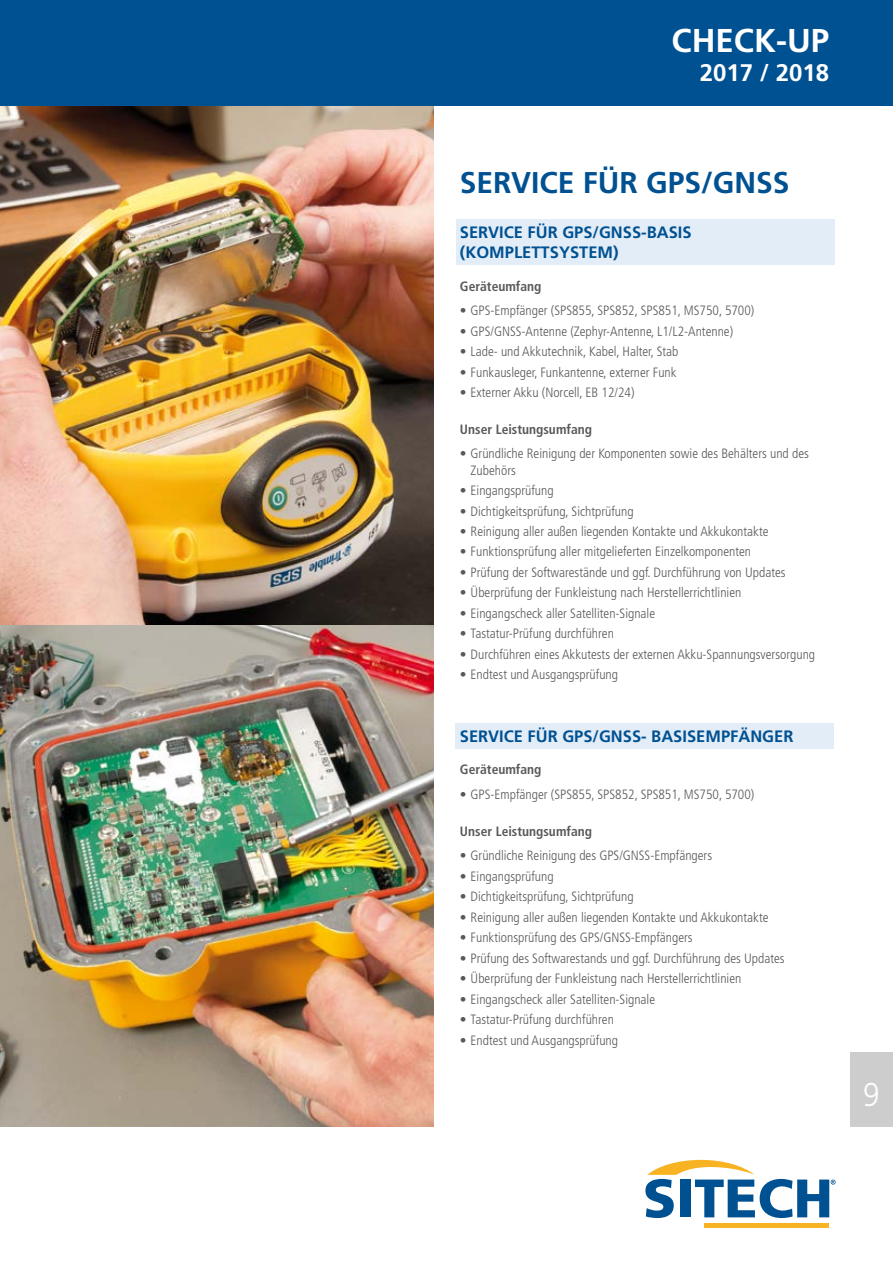
<style>
.page{position:relative;width:893px;height:1263px;background:#fff}
.page>*{position:absolute;margin:0;border:0;box-sizing:border-box;transform-origin:0 0}
.t1{font:700 33px "Frutiger";color:#fff}
.t2{font:300 33px "Frutiger";color:#fff;scale:.9 1}
.t3{font:700 30px "Frutiger";color:#005192}
.t4{font:700 24px "Frutiger";color:#fff}
.t5{font:700 16.5px/19.8px "Frutiger";color:#005192}
.t6{font:300 condensed 13.5px/16.2px "Frutiger";color:#595a58}
.t7{font:700 condensed 13.5px "Frutiger";color:#595a58}
.s1{font-stretch:normal}
</style>
<div class="page">
<div style="left:456px;top:220px;width:378px;height:25px;background:#e3edf7"></div>
<div style="left:456px;top:239px;width:378px;height:26px;background:#e3edf7"></div>
<div style="left:456px;top:723px;width:378px;height:26px;background:#e3edf7"></div>
<img style="left:0;top:106px;width:434px;height:1021px">
<div style="left:0;top:0;width:893px;height:106px;background:#005192"></div>
<hr style="left:704px;top:1223px;width:125px;height:4px;background:#f8b322">
<svg style="left:645px;top:1160px;width:191px;height:58px"></svg>
<div style="left:850px;top:1052px;width:43px;height:75px;background:#cdcdcd"></div>
<h1 class="t1" style="left:671px;top:21px;width:159px">CHECK-UP</h1>
<h3 class="t4" style="left:700px;top:59px;width:131px">2017 / 2018</h3>
<h2 class="t3" style="left:460px;top:165px;width:331px">SERVICE FÜR GPS/GNSS</h2>
<p class="t5" style="left:460px;top:223px;width:233px">SERVICE FÜR GPS/GNSS-BASIS (KOMPLETTSYSTEM)</p>
<p class="t7" style="left:460px;top:278px;width:83px">Geräteumfang</p>
<p class="t6" style="left:460px;top:303px;width:296px"><span class="s1">•</span> GPS-Empfänger (SPS855, SPS852, SPS851, MS750, 5700)</p>
<p class="t6" style="left:460px;top:323px;width:275px"><span class="s1">•</span> GPS/GNSS-Antenne (Zephyr-Antenne, L1/L2-Antenne)</p>
<p class="t6" style="left:460px;top:344px;width:220px"><span class="s1">•</span> Lade- und Akkutechnik, Kabel, Halter, Stab</p>
<p class="t6" style="left:460px;top:364px;width:218px"><span class="s1">•</span> Funkausleger, Funkantenne, externer Funk</p>
<p class="t6" style="left:460px;top:384px;width:176px"><span class="s1">•</span> Externer Akku (Norcell, EB 12/24)</p>
<p class="t7" style="left:460px;top:421px;width:134px">Unser Leistungsumfang</p>
<p class="t6" style="left:471px;top:446px;width:340px;text-indent:-11px"><span class="s1">•</span> Gründliche Reinigung der Komponenten sowie des Behälters und des<br>Zubehörs</p>
<p class="t6" style="left:460px;top:482px;width:95px"><span class="s1">•</span> Eingangsprüfung</p>
<p class="t6" style="left:460px;top:503px;width:175px"><span class="s1">•</span> Dichtigkeitsprüfung, Sichtprüfung</p>
<p class="t6" style="left:460px;top:523px;width:310px"><span class="s1">•</span> Reinigung aller außen liegenden Kontakte und Akkukontakte</p>
<p class="t6" style="left:460px;top:544px;width:293px"><span class="s1">•</span> Funktionsprüfung aller mitgelieferten Einzelkomponenten</p>
<p class="t6" style="left:460px;top:564px;width:327px"><span class="s1">•</span> Prüfung der Softwarestände und ggf. Durchführung von Updates</p>
<p class="t6" style="left:460px;top:585px;width:283px"><span class="s1">•</span> Überprüfung der Funkleistung nach Herstellerrichtlinien</p>
<p class="t6" style="left:460px;top:605px;width:197px"><span class="s1">•</span> Eingangscheck aller Satelliten-Signale</p>
<p class="t6" style="left:460px;top:626px;width:156px"><span class="s1">•</span> Tastatur-Prüfung durchführen</p>
<p class="t6" style="left:460px;top:646px;width:357px"><span class="s1">•</span> Durchführen eines Akkutests der externen Akku-Spannungsversorgung</p>
<p class="t6" style="left:460px;top:666px;width:160px"><span class="s1">•</span> Endtest und Ausgangsprüfung</p>
<p class="t5" style="left:460px;top:726px;width:335px">SERVICE FÜR GPS/GNSS- BASISEMPFÄNGER</p>
<p class="t7" style="left:460px;top:762px;width:83px">Geräteumfang</p>
<p class="t6" style="left:460px;top:786px;width:296px"><span class="s1">•</span> GPS-Empfänger (SPS855, SPS852, SPS851, MS750, 5700)</p>
<p class="t7" style="left:460px;top:823px;width:134px">Unser Leistungsumfang</p>
<p class="t6" style="left:460px;top:848px;width:254px"><span class="s1">•</span> Gründliche Reinigung des GPS/GNSS-Empfängers</p>
<p class="t6" style="left:460px;top:868px;width:95px"><span class="s1">•</span> Eingangsprüfung</p>
<p class="t6" style="left:460px;top:889px;width:175px"><span class="s1">•</span> Dichtigkeitsprüfung, Sichtprüfung</p>
<p class="t6" style="left:460px;top:909px;width:310px"><span class="s1">•</span> Reinigung aller außen liegenden Kontakte und Akkukontakte</p>
<p class="t6" style="left:460px;top:930px;width:234px"><span class="s1">•</span> Funktionsprüfung des GPS/GNSS-Empfängers</p>
<p class="t6" style="left:460px;top:950px;width:326px"><span class="s1">•</span> Prüfung des Softwarestands und ggf. Durchführung des Updates</p>
<p class="t6" style="left:460px;top:971px;width:283px"><span class="s1">•</span> Überprüfung der Funkleistung nach Herstellerrichtlinien</p>
<p class="t6" style="left:460px;top:991px;width:197px"><span class="s1">•</span> Eingangscheck aller Satelliten-Signale</p>
<p class="t6" style="left:460px;top:1011px;width:156px"><span class="s1">•</span> Tastatur-Prüfung durchführen</p>
<p class="t6" style="left:460px;top:1032px;width:160px"><span class="s1">•</span> Endtest und Ausgangsprüfung</p>
<h1 class="t2" style="left:863px;top:1076px;width:20px">9</h1>
</div>
